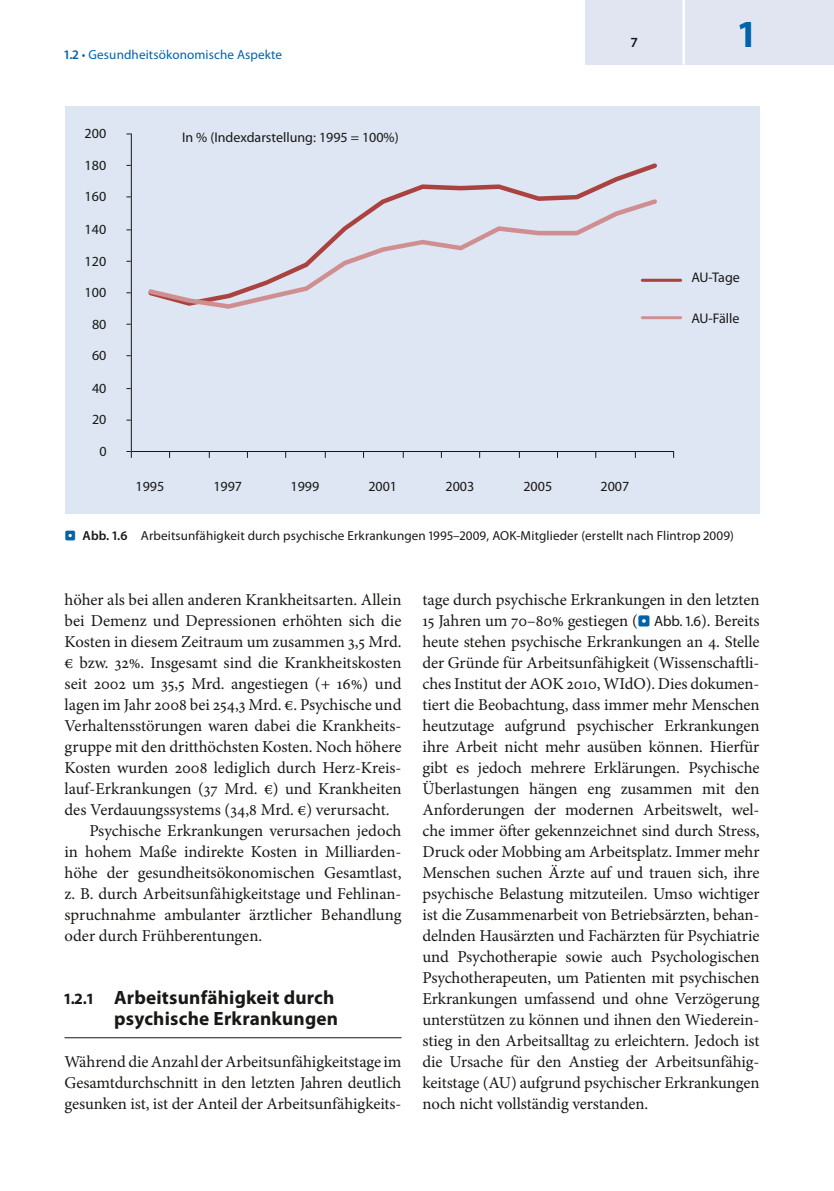
<style>
.page{position:relative;width:834px;height:1191px;background:#fff}
.page>*{position:absolute;margin:0;border:0;box-sizing:border-box;transform-origin:0 0}
.t1{font:700 38.5px "Myriad Pro";color:#0063ab}
.t2{font:700 19.25px/21px "Myriad Pro";letter-spacing:.01em;color:#181816;text-align:right}
.t3{font:16.62px/21px "Minion Pro";letter-spacing:-.005em;color:#181816;text-align:justify}
.t4{font:14px "Myriad Pro";color:#181816}
.t5{font:600 14px "Myriad Pro";color:#181816}
.t6{font:13.12px "Myriad Pro";letter-spacing:.01em;color:#181816}
.t7{font:13.12px "Myriad Pro";letter-spacing:.01em;color:#0063ab}
.s1{font-weight:600}
.s2{font-family:"Blik Buttons";color:#0063ab}
.s3{font-size:15.75px}
.s4{font-family:"Blik Buttons";font-size:14.88px;color:#0063ab}
.s5{font-family:"Myriad Pro";font-size:14.88px}
</style>
<div class="page">
<div style="left:585px;top:0;width:248px;height:64px;background:#e1e5f2"></div>
<hr style="left:682px;top:0;width:3px;height:64px;background:#fff">
<hr style="left:64px;top:1037px;width:337px;height:1px;background:#181816">
<div style="left:65px;top:107px;width:694px;height:407px;background:#dee5f3"></div>
<hr style="left:131px;top:133px;width:1px;height:319px;background:#181816">
<hr style="left:131px;top:451px;width:542px;height:1px;background:#181816">
<svg style="left:126px;top:451px;width:6px;height:7px"></svg>
<svg style="left:384px;top:163px;width:273px;height:36px"></svg>
<svg style="left:148px;top:199px;width:509px;height:110px"></svg>
<hr style="left:640px;top:279px;width:42px;height:3px;background:#aa423f">
<hr style="left:640px;top:316px;width:42px;height:3px;background:#cf8e90">
<p class="t7" style="left:64px;top:46px;width:219px"><span class="s1">1.2</span> • Gesundheitsökonomische Aspekte</p>
<p class="t4" style="left:85px;top:125px;width:23px">200</p>
<p class="t4" style="left:85px;top:156px;width:23px">180</p>
<p class="t4" style="left:85px;top:188px;width:23px">160</p>
<p class="t4" style="left:85px;top:221px;width:23px">140</p>
<p class="t4" style="left:85px;top:252px;width:23px">120</p>
<p class="t4" style="left:85px;top:284px;width:23px">100</p>
<p class="t4" style="left:92px;top:315px;width:16px">80</p>
<p class="t4" style="left:92px;top:347px;width:16px">60</p>
<p class="t4" style="left:92px;top:379px;width:16px">40</p>
<p class="t4" style="left:92px;top:411px;width:16px">20</p>
<p class="t4" style="left:100px;top:442px;width:9px">0</p>
<p class="t4" style="left:182px;top:129px;width:218px">In % (Indexdarstellung: 1995 = 100%)</p>
<p class="t5" style="left:630px;top:33px;width:9px">7</p>
<p class="t4" style="left:135px;top:477px;width:30px">1995</p>
<p class="t4" style="left:213px;top:477px;width:30px">1997</p>
<p class="t4" style="left:290px;top:477px;width:30px">1999</p>
<p class="t4" style="left:368px;top:477px;width:30px">2001</p>
<p class="t4" style="left:445px;top:477px;width:30px">2003</p>
<p class="t4" style="left:523px;top:477px;width:30px">2005</p>
<p class="t4" style="left:600px;top:477px;width:30px">2007</p>
<h1 class="t1" style="left:739px;top:9px;width:16px">1</h1>
<p class="t4" style="left:691px;top:269px;width:50px">AU-Tage</p>
<p class="t4" style="left:691px;top:310px;width:50px">AU-Fälle</p>
<p class="t6" style="left:65px;top:527px;width:670px"><span class="s2">.</span> <span class="s1">Abb. 1.6</span> Arbeitsunfähigkeit durch psychische Erkrankungen 1995–2009, AOK-Mitglieder (erstellt nach Flintrop 2009)</p>
<p class="t3" style="left:64px;top:589px;width:338px">höher als bei allen anderen Krankheitsarten. Allein</p>
<p class="t3" style="left:64px;top:610px;width:338px">bei Demenz und Depressionen erhöhten sich die</p>
<p class="t3" style="left:64px;top:631px;width:338px">Kosten in diesem Zeitraum um zusammen 3,5 Mrd.</p>
<p class="t3" style="left:64px;top:652px;width:338px">€ bzw. 32%. Insgesamt sind die Krankheitskosten</p>
<p class="t3" style="left:64px;top:673px;width:338px">seit 2002 um 35,5 Mrd. angestiegen (+ 16%) und</p>
<p class="t3" style="left:64px;top:694px;width:338px">lagen im Jahr 2008 bei 254,3 Mrd. €. Psychische und</p>
<p class="t3" style="left:64px;top:715px;width:338px">Verhaltensstörungen waren dabei die Krankheits-</p>
<p class="t3" style="left:64px;top:736px;width:338px">gruppe mit den dritthöchsten Kosten. Noch höhere</p>
<p class="t3" style="left:64px;top:757px;width:338px">Kosten wurden 2008 lediglich durch Herz-Kreis-</p>
<p class="t3" style="left:64px;top:778px;width:338px">lauf-Erkrankungen (37 Mrd. €) und Krankheiten</p>
<p class="t3" style="left:64px;top:799px;width:326px">des Verdauungssystems (34,8 Mrd. €) verursacht.</p>
<p class="t3" style="left:89px;top:820px;width:313px">Psychische Erkrankungen verursachen jedoch</p>
<p class="t3" style="left:64px;top:841px;width:338px">in hohem Maße indirekte Kosten in Milliarden-</p>
<p class="t3" style="left:64px;top:862px;width:338px">höhe der gesundheitsökonomischen Gesamtlast,</p>
<p class="t3" style="left:64px;top:883px;width:338px">z. B. durch Arbeitsunfähigkeitstage und Fehlinan-</p>
<p class="t3" style="left:64px;top:904px;width:338px">spruchnahme ambulanter ärztlicher Behandlung</p>
<p class="t3" style="left:64px;top:925px;width:199px">oder durch Frühberentungen.</p>
<p class="t2" style="left:64px;top:986px;width:275px"><span class="s3">1.2.1</span> Arbeitsunfähigkeit durch psychische Erkrankungen</p>
<p class="t3" style="left:64px;top:1051px;width:338px">Während die Anzahl der Arbeitsunfähigkeitstage im Gesamtdurchschnitt in den letzten Jahren deutlich gesunken ist, ist der Anteil der Arbeitsunfähigkeits-</p>
<p class="t3" style="left:422px;top:589px;width:338px">tage durch psychische Erkrankungen in den letzten 15 Jahren um 70–80% gestiegen (<span class="s4">.</span> <span class="s5">Abb. 1.6</span>). Bereits heute stehen psychische Erkrankungen an 4. Stelle der Gründe für Arbeitsunfähigkeit (Wissenschaftli&shy;ches Institut der AOK 2010, WIdO). Dies dokumen&shy;tiert die Beobachtung, dass immer mehr Menschen heutzutage aufgrund psychischer Erkrankungen ihre Arbeit nicht mehr ausüben können. Hierfür gibt es jedoch mehrere Erklärungen. Psychische Überlastungen hängen eng zusammen mit den Anforderungen der modernen Arbeitswelt, wel&shy;che immer öfter gekennzeichnet sind durch Stress, Druck oder Mobbing am Arbeitsplatz. Immer mehr Menschen suchen Ärzte auf und trauen sich, ihre psychische Belastung mitzuteilen. Umso wichtiger ist die Zusammenarbeit von Betriebsärzten, behan&shy;delnden Hausärzten und Fachärzten für Psychiatrie und Psychotherapie sowie auch Psychologischen Psychotherapeuten, um Patienten mit psychischen Erkrankungen umfassend und ohne Verzögerung unterstützen zu können und ihnen den Wiederein&shy;stieg in den Arbeitsalltag zu erleichtern. Jedoch ist die Ursache für den Anstieg der Arbeitsunfähig&shy;keitstage (AU) aufgrund psychischer Erkrankungen noch nicht vollständig verstanden.</p>
</div>
